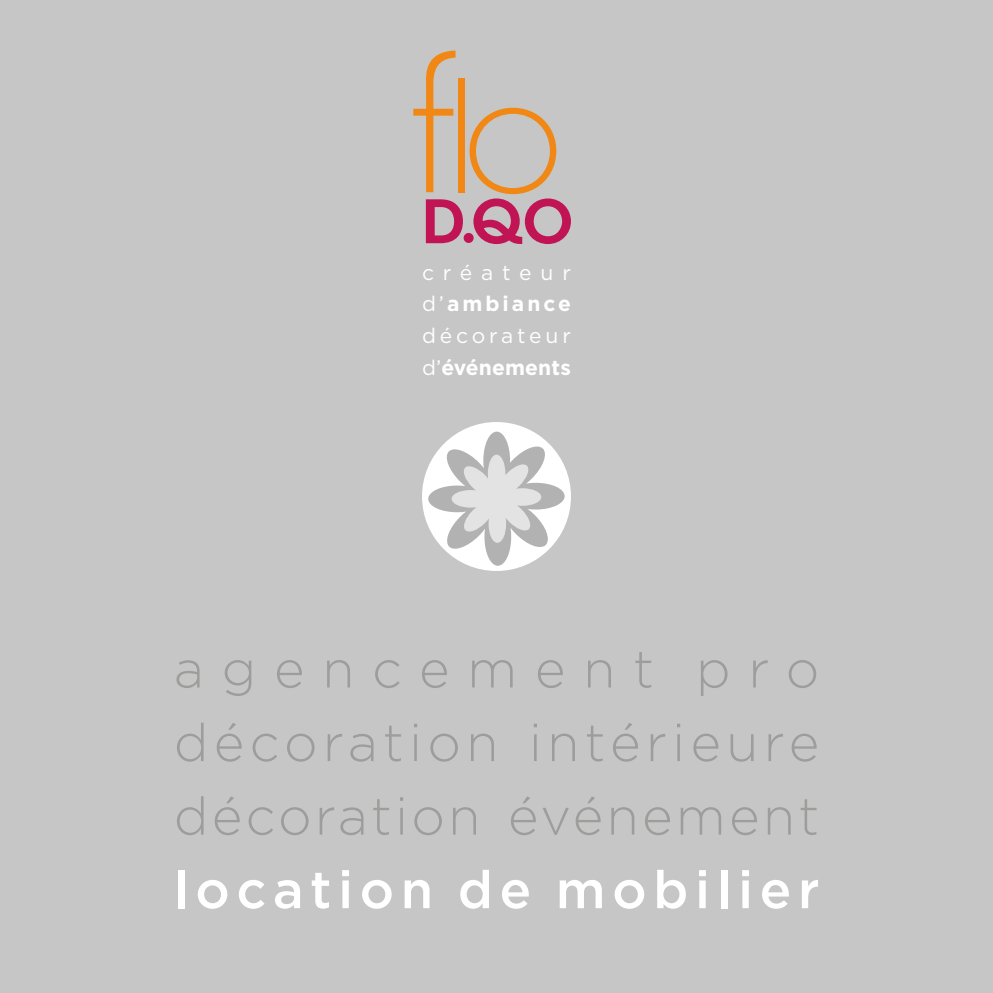
<style>
.page{position:relative;width:993px;height:993px;background:#fff}
.page>*{position:absolute;margin:0;border:0;box-sizing:border-box;transform-origin:0 0}
.t1{font:300 52.5px/73.5px "Gotham";letter-spacing:.085em;color:#9d9d9c;text-align:justify}
.t2{font:500 52.5px "Gotham";letter-spacing:.125em;color:#fff}
.t3{font:21px/31.5px "Gotham";letter-spacing:.185em;color:#fff;text-align:justify}
.s1{font-weight:700}
</style>
<div class="page">
<div style="left:0;top:0;width:992px;height:992px;background:#c6c6c6"></div>
<svg style="left:413px;top:50px;width:42px;height:142px"></svg>
<div style="left:458px;top:78px;width:6px;height:114px;background:#f18815"></div>
<svg style="left:425px;top:199px;width:38px;height:44px"></svg>
<svg style="left:469px;top:108px;width:101px;height:136px"></svg>
<div style="left:463px;top:233px;width:10px;height:10px;background:#c01454;border-radius:50%"></div>
<div style="left:422px;top:422px;width:148px;height:148px;background:#fff;border-radius:50%"></div>
<svg style="left:428px;top:431px;width:136px;height:134px"></svg>
<p class="t3" style="left:422px;top:256px;width:150px">créateur d’<span class="s1">ambiance </span>décorateur d’<span class="s1">événements</span></p>
<p class="t1" style="left:174px;top:630px;width:646px">agencement pro décoration intérieure décoration événement</p>
<p class="t2" style="left:174px;top:854px;width:647px">location de mobilier</p>
</div>
